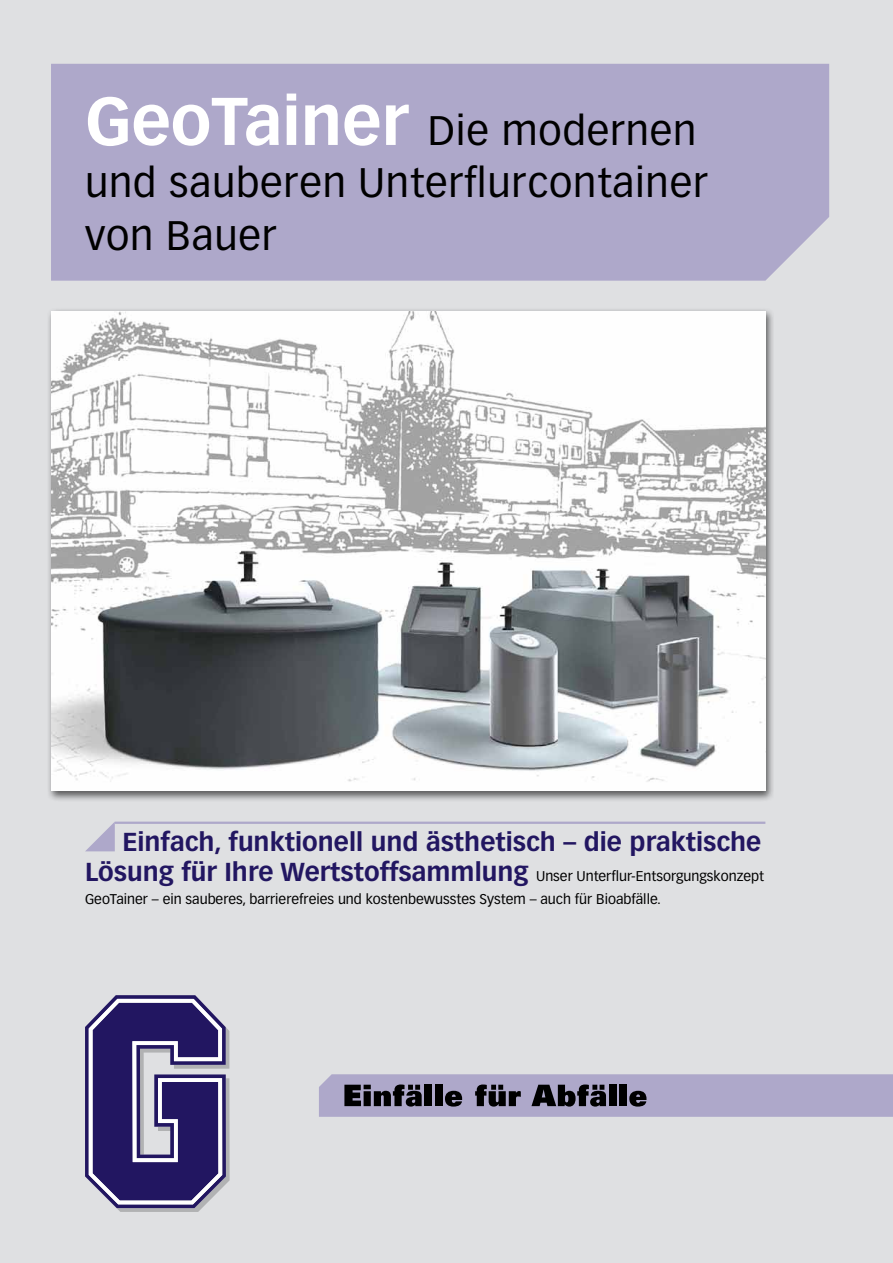
<style>
.page{position:relative;width:893px;height:1263px;background:#dfe0e2}
.page>*{position:absolute;margin:0;border:0;box-sizing:border-box;transform-origin:0 0}
.t1{font:40.5px/52.5px "Vectora LT Pro";letter-spacing:.02em;color:#000}
.t2{font:700 25.5px "Vectora LT Pro";color:#221661}
.t3{font:13.8px/22.5px "Vectora LT Pro";color:#000}
.s1{font-weight:700;font-size:66.15px;color:#fff}
.s2{font-weight:700;font-size:25.5px;color:#221661}
</style>
<div class="page">
<div style="left:51px;top:64px;width:778px;height:217px;background:#aea8ca"></div>
<svg style="left:85px;top:995px;width:145px;height:217px"></svg>
<svg style="left:319px;top:1074px;width:574px;height:43px"></svg>
<div style="left:46px;top:308px;width:728px;height:494px;background:#000;opacity:.6"></div>
<img style="left:51px;top:311px;width:714px;height:480px">
<hr style="left:115px;top:822px;width:650px;height:2px;background:#aea8ca">
<svg style="left:86px;top:822px;width:29px;height:29px"></svg>
<h1 class="t1" style="left:85px;top:104px;width:624px"><span class="s1">GeoTainer</span> Die modernen und sauberen Unterflurcontainer von Bauer</h1>
<h2 class="t2" style="left:122px;top:827px;width:640px">Einfach, funktionell und ästhetisch – die praktische</h2>
<p class="t3" style="left:85px;top:865px;width:680px"><span class="s2">Lösung für Ihre Wertstoffsammlung</span> Unser Unterflur-Entsorgungskonzept<br>GeoTainer – ein sauberes, barrierefreies und kostenbewusstes System – auch für Bioabfälle.</p>
</div>
